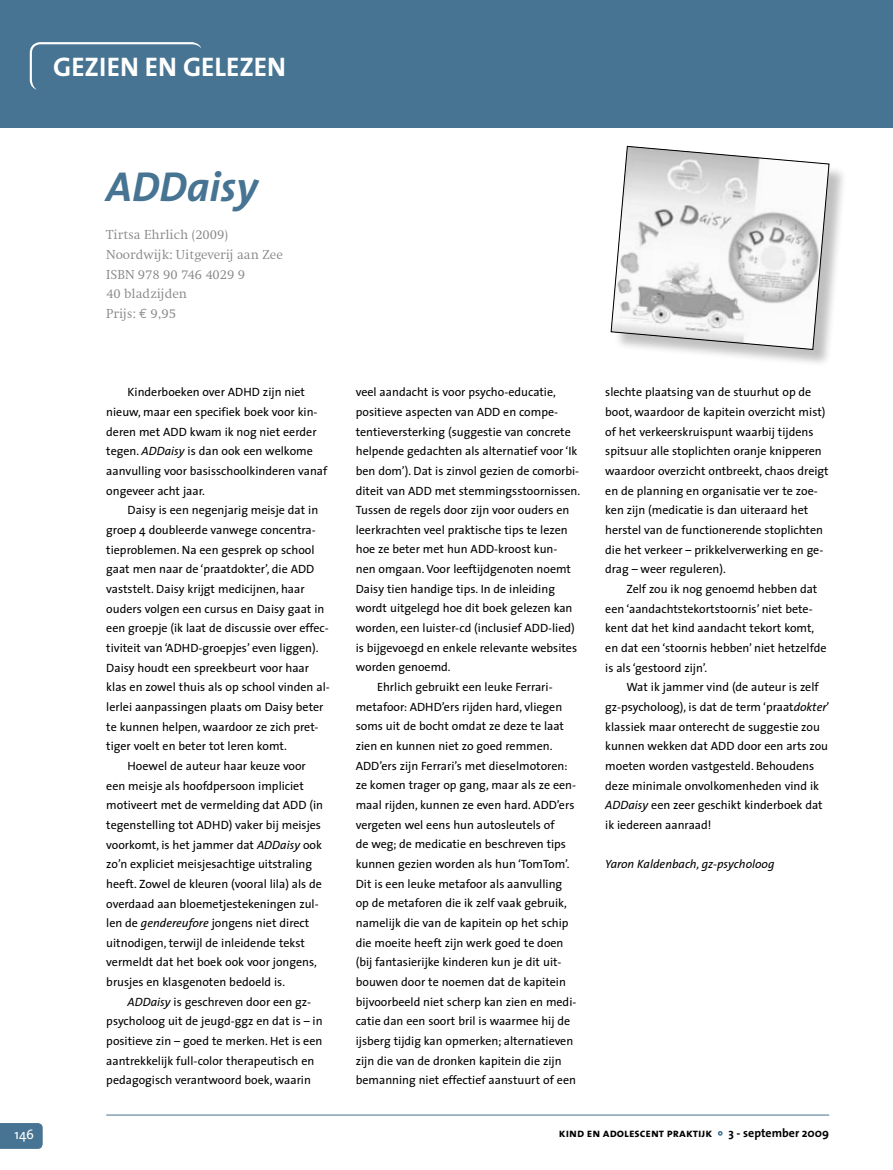
<style>
.page{position:relative;width:893px;height:1170px;background:#fff}
.page>*{position:absolute;margin:0;border:0;box-sizing:border-box;transform-origin:0 0}
.t1{font:italic 700 42px "The Sans";color:#467492}
.t2{font:700 27px "The Sans";color:#fff}
.t3{font:300 13.5px/19.6px "Swift";color:#87888a}
.t4{font:13.5px "The Sans";color:#fff}
.t5{font:12px/19.6px "The Sans";color:#000}
.t6{font:italic 12px "The Sans";color:#000}
.t7{font:12px "The Sans Bold Caps";color:#000}
.t8{font:700 12px "The Sans";color:#000}
.s1{font-family:"Euro Mono";font-weight:400}
.s2{font-style:italic}
</style>
<div class="page">
<div style="left:0;top:0;width:893px;height:128px;background:#467492"></div>
<svg style="left:0;top:1123px;width:43px;height:25px"></svg>
<hr style="left:106px;top:1114px;width:723px;height:1px;background:#467492">
<svg style="left:30px;top:42px;width:172px;height:48px"></svg>
<svg style="left:718px;top:1131px;width:5px;height:4px"></svg>
<div style="left:613px;top:148px;width:234px;height:219px;background:#000;opacity:.25"></div>
<svg style="left:611px;top:146px;width:218px;height:204px"></svg>
<h2 class="t2" style="left:53px;top:45px;width:234px">GEZIEN EN GELEZEN</h2>
<p class="t4" style="left:14px;top:1123px;width:21px">146</p>
<h1 class="t1" style="left:106px;top:151px;width:153px">ADDaisy</h1>
<p class="t3" style="left:106px;top:225px;width:178px">Tirtsa Ehrlich (2009)<br>Noordwijk: Uitgeverij aan Zee<br>ISBN 978 90 746 4029 9<br>40 bladzijden<br>Prijs: <span class="s1">€</span> 9,95</p>
<p class="t5" style="left:106px;top:382px;width:223px;text-indent:21px">Kinderboeken over ADHD zijn niet nieuw, maar een specifiek boek voor kin&shy;deren met ADD kwam ik nog niet eerder tegen. <span class="s2">ADDaisy</span> is dan ook een welkome aanvulling voor basisschoolkinderen vanaf ongeveer acht jaar.</p>
<p class="t5" style="left:128px;top:500px;width:192px">Daisy is een negenjarig meisje dat in</p>
<p class="t5" style="left:106px;top:519px;width:211px">groep 4 doubleerde vanwege concentra-</p>
<p class="t5" style="left:106px;top:539px;width:210px">tieproblemen. Na een gesprek op school</p>
<p class="t5" style="left:106px;top:559px;width:210px">gaat men naar de ‘praatdokter’, die ADD</p>
<p class="t5" style="left:106px;top:578px;width:200px">vaststelt. Daisy krijgt medicijnen, haar</p>
<p class="t5" style="left:106px;top:598px;width:220px">ouders volgen een cursus en Daisy gaat in</p>
<p class="t5" style="left:106px;top:618px;width:224px">een groepje (ik laat de discussie over effec-</p>
<p class="t5" style="left:106px;top:637px;width:214px">tiviteit van ‘ADHD-groepjes’ even liggen).</p>
<p class="t5" style="left:106px;top:657px;width:204px">Daisy houdt een spreekbeurt voor haar</p>
<p class="t5" style="left:106px;top:677px;width:225px">klas en zowel thuis als op school vinden al-</p>
<p class="t5" style="left:106px;top:696px;width:219px">lerlei aanpassingen plaats om Daisy beter</p>
<p class="t5" style="left:106px;top:716px;width:214px">te kunnen helpen, waardoor ze zich pret-</p>
<p class="t5" style="left:106px;top:736px;width:182px">tiger voelt en beter tot leren komt.</p>
<p class="t5" style="left:128px;top:755px;width:180px">Hoewel de auteur haar keuze voor</p>
<p class="t5" style="left:106px;top:775px;width:199px">een meisje als hoofdpersoon impliciet</p>
<p class="t5" style="left:106px;top:795px;width:218px">motiveert met de vermelding dat ADD (in</p>
<p class="t5" style="left:106px;top:814px;width:216px">tegenstelling tot ADHD) vaker bij meisjes</p>
<p class="t5" style="left:106px;top:834px;width:217px">voorkomt, is het jammer dat <span class="s2">ADDaisy</span> ook</p>
<p class="t5" style="left:106px;top:853px;width:207px">zo’n expliciet meisjesachtige uitstraling</p>
<p class="t5" style="left:106px;top:873px;width:217px">heeft. Zowel de kleuren (vooral lila) als de</p>
<p class="t5" style="left:106px;top:893px;width:214px">overdaad aan bloemetjestekeningen zul-</p>
<p class="t5" style="left:106px;top:912px;width:205px">len de <span class="s2">gendereufore</span> jongens niet direct</p>
<p class="t5" style="left:106px;top:932px;width:200px">uitnodigen, terwijl de inleidende tekst</p>
<p class="t5" style="left:106px;top:952px;width:212px">vermeldt dat het boek ook voor jongens,</p>
<p class="t5" style="left:106px;top:971px;width:180px">brusjes en klasgenoten bedoeld is.</p>
<p class="t5" style="left:128px;top:991px;width:185px"><span class="s2">ADDaisy</span> is geschreven door een gz-</p>
<p class="t5" style="left:106px;top:1011px;width:218px">psycholoog uit de jeugd-ggz en dat is – in</p>
<p class="t5" style="left:106px;top:1030px;width:218px">positieve zin – goed te merken. Het is een</p>
<p class="t5" style="left:106px;top:1050px;width:210px">aantrekkelijk full-color therapeutisch en</p>
<p class="t5" style="left:106px;top:1070px;width:206px">pedagogisch verantwoord boek, waarin</p>
<p class="t5" style="left:356px;top:382px;width:202px">veel aandacht is voor psycho-educatie,</p>
<p class="t5" style="left:356px;top:401px;width:204px">positieve aspecten van ADD en compe-</p>
<p class="t5" style="left:356px;top:421px;width:217px">tentieversterking (suggestie van concrete</p>
<p class="t5" style="left:356px;top:441px;width:223px">helpende gedachten als alternatief voor ‘Ik</p>
<p class="t5" style="left:356px;top:460px;width:225px">ben dom’). Dat is zinvol gezien de comorbi-</p>
<p class="t5" style="left:356px;top:480px;width:226px">diteit van ADD met stemmingsstoornissen.</p>
<p class="t5" style="left:356px;top:500px;width:215px">Tussen de regels door zijn voor ouders en</p>
<p class="t5" style="left:356px;top:519px;width:213px">leerkrachten veel praktische tips te lezen</p>
<p class="t5" style="left:356px;top:539px;width:203px">hoe ze beter met hun ADD-kroost kun-</p>
<p class="t5" style="left:356px;top:559px;width:217px">nen omgaan. Voor leeftijdgenoten noemt</p>
<p class="t5" style="left:356px;top:578px;width:201px">Daisy tien handige tips. In de inleiding</p>
<p class="t5" style="left:356px;top:598px;width:218px">wordt uitgelegd hoe dit boek gelezen kan</p>
<p class="t5" style="left:356px;top:617px;width:221px">worden, een luister-cd (inclusief ADD-lied)</p>
<p class="t5" style="left:356px;top:637px;width:223px">is bijgevoegd en enkele relevante websites</p>
<p class="t5" style="left:356px;top:657px;width:96px">worden genoemd.</p>
<p class="t5" style="left:377px;top:676px;width:177px">Ehrlich gebruikt een leuke Ferrari-</p>
<p class="t5" style="left:356px;top:696px;width:208px">metafoor: ADHD’ers rijden hard, vliegen</p>
<p class="t5" style="left:356px;top:716px;width:210px">soms uit de bocht omdat ze deze te laat</p>
<p class="t5" style="left:356px;top:735px;width:198px">zien en kunnen niet zo goed remmen.</p>
<p class="t5" style="left:356px;top:755px;width:213px">ADD’ers zijn Ferrari’s met dieselmotoren:</p>
<p class="t5" style="left:356px;top:775px;width:222px">ze komen trager op gang, maar als ze een-</p>
<p class="t5" style="left:356px;top:794px;width:220px">maal rijden, kunnen ze even hard. ADD’ers</p>
<p class="t5" style="left:356px;top:814px;width:200px">vergeten wel eens hun autosleutels of</p>
<p class="t5" style="left:356px;top:834px;width:212px">de weg; de medicatie en beschreven tips</p>
<p class="t5" style="left:356px;top:853px;width:215px">kunnen gezien worden als hun ‘TomTom’.</p>
<p class="t5" style="left:356px;top:873px;width:208px">Dit is een leuke metafoor als aanvulling</p>
<p class="t5" style="left:356px;top:893px;width:213px">op de metaforen die ik zelf vaak gebruik,</p>
<p class="t5" style="left:356px;top:912px;width:214px">namelijk die van de kapitein op het schip</p>
<p class="t5" style="left:356px;top:932px;width:209px">die moeite heeft zijn werk goed te doen</p>
<p class="t5" style="left:356px;top:951px;width:207px">(bij fantasierijke kinderen kun je dit uit-</p>
<p class="t5" style="left:356px;top:971px;width:212px">bouwen door te noemen dat de kapitein</p>
<p class="t5" style="left:356px;top:991px;width:222px">bijvoorbeeld niet scherp kan zien en medi-</p>
<p class="t5" style="left:356px;top:1010px;width:216px">catie dan een soort bril is waarmee hij de</p>
<p class="t5" style="left:356px;top:1030px;width:219px">ijsberg tijdig kan opmerken; alternatieven</p>
<p class="t5" style="left:356px;top:1050px;width:207px">zijn die van de dronken kapitein die zijn</p>
<p class="t5" style="left:356px;top:1069px;width:222px">bemanning niet effectief aanstuurt of een</p>
<p class="t5" style="left:605px;top:382px;width:225px">slechte plaatsing van de stuurhut op de boot, waardoor de kapitein overzicht mist) of het verkeerskruispunt waarbij tijdens spitsuur alle stoplichten oranje knipperen waardoor overzicht ontbreekt, chaos dreigt en de planning en organisatie ver te zoe&shy;ken zijn (medicatie is dan uiteraard het herstel van de functionerende stoplichten die het verkeer – prikkelverwerking en ge&shy;drag – weer reguleren).</p>
<p class="t5" style="left:605px;top:578px;width:223px;text-indent:21px">Zelf zou ik nog genoemd hebben dat een ‘aandachtstekortstoornis’ niet bete&shy;kent dat het kind aandacht tekort komt, en dat een ‘stoornis hebben’ niet hetzelfde is als ‘gestoord zijn’.</p>
<p class="t5" style="left:605px;top:677px;width:226px;text-indent:21px">Wat ik jammer vind (de auteur is zelf gz-psycholoog), is dat de term ‘praat<span class="s2">dokter</span>’ klassiek maar onterecht de suggestie zou kunnen wekken dat ADD door een arts zou moeten worden vastgesteld. Behoudens deze minimale onvolkomenheden vind ik <span class="s2">ADDaisy</span> een zeer geschikt kinderboek dat ik iedereen aanraad!</p>
<p class="t6" style="left:605px;top:854px;width:171px">Yaron Kaldenbach, gz-psycholoog</p>
<p class="t7" style="left:559px;top:1123px;width:155px">kind en adolescent praktijk</p>
<p class="t8" style="left:728px;top:1123px;width:102px">3 - SEPTEMBER 2009</p>
</div>
